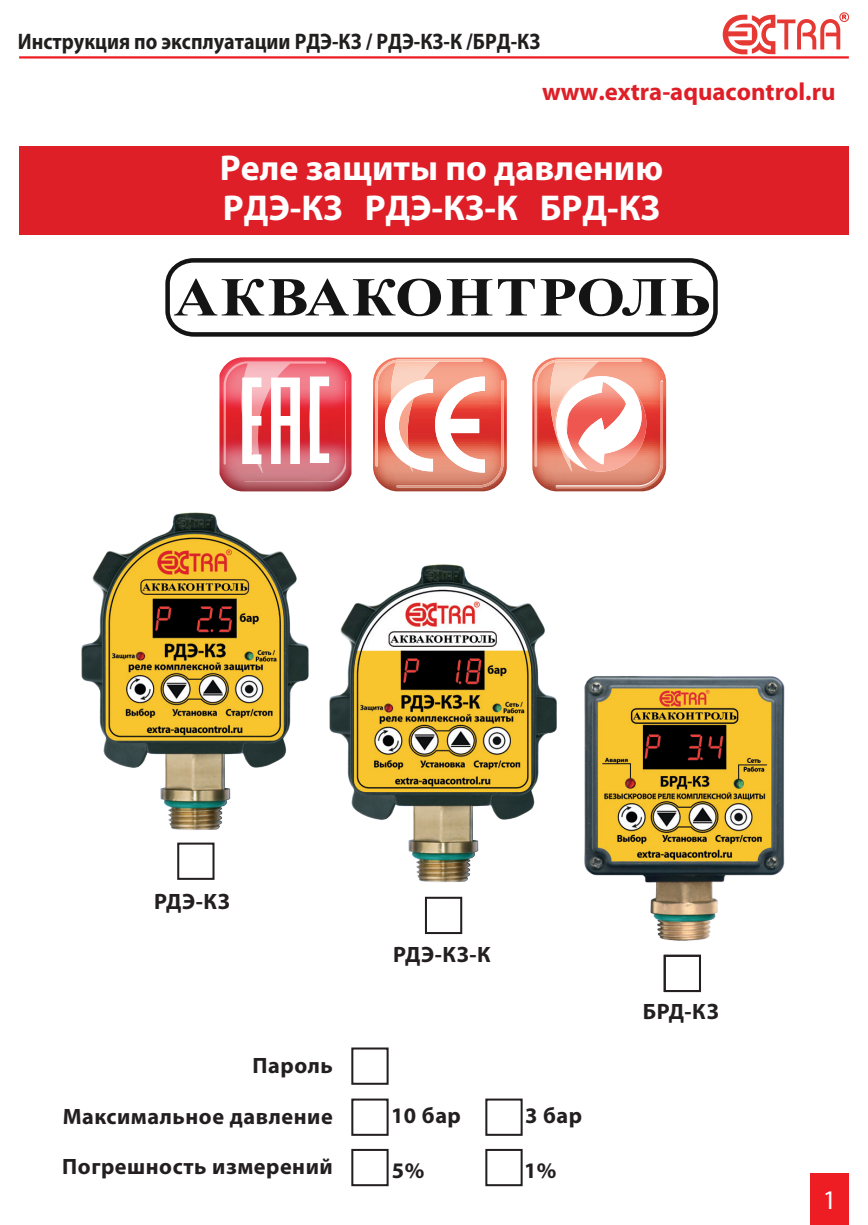
<style>
.page{position:relative;width:868px;height:1225px;background:#fff}
.page>*{position:absolute;margin:0;border:0;box-sizing:border-box;transform-origin:0 0}
.t1{font:700 36px/40.5px "Myriad Pro";color:#fff}
.t2{font:27px "Myriad Pro";color:#fff}
.t3{font:700 24.75px "Myriad Pro";color:#de1f27}
.t4{font:700 22.5px "Myriad Pro";color:#211e1e;scale:.89 1}
.t5{font:700 22.28px "Myriad Pro";letter-spacing:.025em;color:#231f20}
</style>
<div class="page">
<img style="left:602px;top:676px;width:183px;height:265px">
<img style="left:81px;top:512px;width:209px;height:318px">
<div style="left:177px;top:842px;width:37px;height:38px;border:2px solid #231f20"></div>
<div style="left:425px;top:896px;width:37px;height:38px;border:2px solid #231f20"></div>
<div style="left:351px;top:1098px;width:37px;height:37px;border:2px solid #231f20"></div>
<div style="left:663px;top:954px;width:38px;height:38px;border:2px solid #231f20"></div>
<div style="left:351px;top:1047px;width:37px;height:37px;border:2px solid #231f20"></div>
<div style="left:351px;top:1149px;width:37px;height:37px;border:2px solid #231f20"></div>
<div style="left:485px;top:1149px;width:37px;height:37px;border:2px solid #231f20"></div>
<div style="left:485px;top:1098px;width:37px;height:37px;border:2px solid #231f20"></div>
<img style="left:283px;top:563px;width:319px;height:319px">
<svg style="left:722px;top:12px;width:126px;height:42px"></svg>
<hr style="left:19px;top:56px;width:829px;height:3px;background:#ee1d23">
<div style="left:810px;top:1174px;width:38px;height:51px;background:#ee1d23"></div>
<div style="left:19px;top:146px;width:829px;height:89px;background:#de1f27"></div>
<img style="left:373px;top:357px;width:133px;height:134px">
<img style="left:396px;top:380px;width:107px;height:107px">
<img style="left:390px;top:466px;width:49px;height:6px">
<img style="left:375px;top:359px;width:107px;height:107px">
<img style="left:396px;top:361px;width:43px;height:1px">
<img style="left:532px;top:357px;width:134px;height:134px">
<img style="left:555px;top:381px;width:108px;height:108px">
<img style="left:548px;top:466px;width:50px;height:6px">
<img style="left:534px;top:359px;width:108px;height:107px">
<img style="left:555px;top:361px;width:43px;height:1px">
<img style="left:219px;top:357px;width:132px;height:134px">
<svg style="left:224px;top:361px;width:121px;height:121px"></svg>
<svg style="left:165px;top:258px;width:553px;height:79px"></svg>
<p class="t4" style="left:18px;top:27px;width:588px">Инструкция по эксплуатации РДЭ-КЗ / РДЭ-КЗ-К /БРД-КЗ</p>
<p class="t3" style="left:542px;top:75px;width:295px">www.extra-aquacontrol.ru</p>
<h1 class="t1" style="left:220px;top:146px;width:445px">Реле защиты по давлению<br>РДЭ-КЗ РДЭ-КЗ-К БРД-КЗ</h1>
<p class="t5" style="left:154px;top:887px;width:77px">РДЭ-КЗ</p>
<p class="t5" style="left:252px;top:1050px;width:82px">Пароль</p>
<p class="t5" style="left:393px;top:939px;width:99px">РДЭ-КЗ-К</p>
<p class="t5" style="left:63px;top:1101px;width:271px">Максимальное давление</p>
<p class="t5" style="left:391px;top:1100px;width:71px">10 бар</p>
<p class="t5" style="left:525px;top:1100px;width:59px">3 бар</p>
<p class="t5" style="left:62px;top:1152px;width:272px">Погрешность измерений</p>
<p class="t5" style="left:392px;top:1156px;width:34px">5%</p>
<p class="t5" style="left:524px;top:1156px;width:34px">1%</p>
<p class="t5" style="left:642px;top:997px;width:78px">БРД-КЗ</p>
<p class="t2" style="left:822px;top:1183px;width:15px">1</p>
</div>
